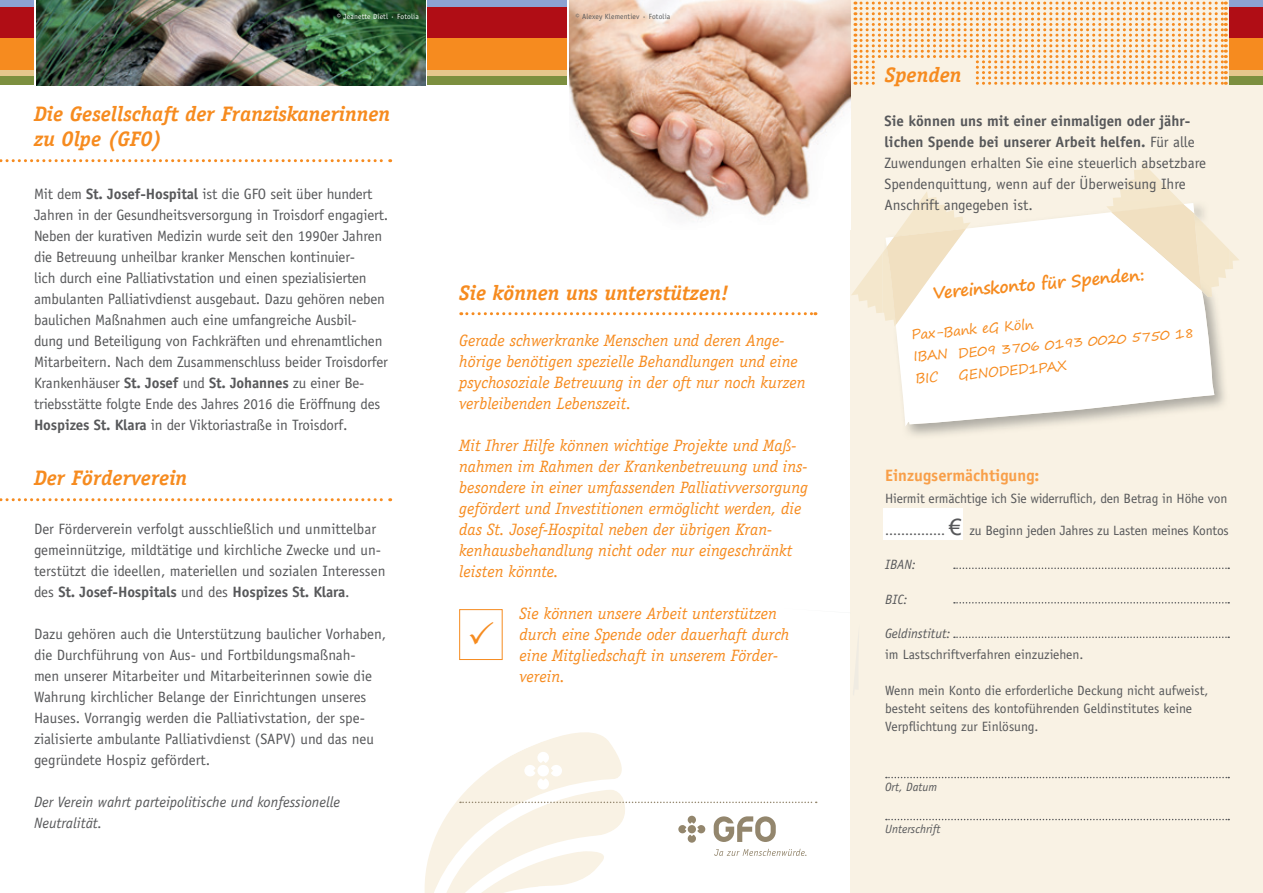
<style>
.page{position:relative;width:1263px;height:893px;background:#fff}
.page>*{position:absolute;margin:0;border:0;box-sizing:border-box;transform-origin:0 0}
.t1{font:italic 700 21px/25.2px "Officina Serif";color:#f68b1f}
.t2{font:italic 16.5px/21px "Officina Serif";color:#f68b1f}
.t3{font:700 16.5px "Segoe Print";color:#f68b1f}
.t4{font:700 16.5px "Officina Sans";color:#f89f49}
.t5{font:15px/21px "Officina Sans";letter-spacing:-.01em;color:#57585a}
.t6{font:italic 15px/21px "Officina Sans";color:#57585a}
.t7{font:13.5px/18px "Officina Sans";letter-spacing:-.01em;color:#57585a}
.t8{font:13.5px/22px "Segoe Print";color:#f68b1f}
.t9{font:italic 13.5px "Officina Sans";color:#57585a}
.t10{font:italic 12px "Officina Sans";color:#57585a}
.t11{font:7.5px "Officina Sans";letter-spacing:.02em;color:#57585a}
.t12{font:7.5px "Officina Sans";letter-spacing:.02em;color:#fff}
.s1{font-weight:700}
.s2{font-family:"Arial";font-size:22.5px}
</style>
<div class="page">
<div style="left:850px;top:0;width:413px;height:893px;background:#f9f2e4"></div>
<svg style="left:855px;top:2px;width:371px;height:83px"></svg>
<svg style="left:895px;top:204px;width:319px;height:223px;background:#faf9f7"></svg>
<img style="left:894px;top:204px;width:76px;height:123px">
<img style="left:1106px;top:204px;width:5px;height:8px">
<svg style="left:1229px;top:250px;width:10px;height:19px"></svg>
<img style="left:1194px;top:214px;width:35px;height:83px">
<svg style="left:1111px;top:162px;width:91px;height:129px"></svg>
<svg style="left:852px;top:192px;width:114px;height:133px"></svg>
<div style="left:883px;top:508px;width:80px;height:31px;background:#fff"></div>
<svg style="left:954px;top:567px;width:275px;height:2px"></svg>
<svg style="left:954px;top:602px;width:275px;height:1px"></svg>
<svg style="left:954px;top:636px;width:275px;height:2px"></svg>
<svg style="left:886px;top:777px;width:343px;height:1px"></svg>
<svg style="left:886px;top:819px;width:343px;height:1px"></svg>
<div style="left:876px;top:59px;width:98px;height:41px;background:#f9f2e4"></div>
<img style="left:569px;top:0;width:281px;height:219px">
<div style="left:1229px;top:0;width:34px;height:7px;background:#8ca2d2"></div>
<div style="left:1229px;top:7px;width:34px;height:31px;background:#b00d15"></div>
<div style="left:1229px;top:38px;width:34px;height:32px;background:#f68b1f"></div>
<div style="left:1229px;top:70px;width:34px;height:6px;background:#e5c68c"></div>
<div style="left:1229px;top:76px;width:34px;height:9px;background:#7c8f3f"></div>
<div style="left:0;top:0;width:34px;height:8px;background:#8ca2d2"></div>
<div style="left:0;top:8px;width:34px;height:30px;background:#b00d15"></div>
<div style="left:0;top:38px;width:34px;height:32px;background:#f68b1f"></div>
<div style="left:0;top:70px;width:34px;height:7px;background:#e5c68c"></div>
<div style="left:0;top:77px;width:34px;height:8px;background:#7c8f3f"></div>
<svg style="left:0;top:159px;width:391px;height:3px"></svg>
<img style="left:36px;top:0;width:389px;height:85px">
<svg style="left:0;top:498px;width:391px;height:3px"></svg>
<svg style="left:461px;top:312px;width:355px;height:3px"></svg>
<div style="left:427px;top:0;width:140px;height:8px;background:#8ca2d2"></div>
<div style="left:427px;top:8px;width:140px;height:30px;background:#b00d15"></div>
<div style="left:427px;top:38px;width:140px;height:32px;background:#f68b1f"></div>
<div style="left:427px;top:70px;width:140px;height:7px;background:#e5c68c"></div>
<div style="left:427px;top:77px;width:140px;height:8px;background:#7c8f3f"></div>
<svg style="left:425px;top:609px;width:393px;height:284px"></svg>
<p class="t12" style="left:337px;top:12px;width:83px">© Jeanette Dietl <span class="s1">·</span> Fotolia</p>
<p class="t11" style="left:575px;top:12px;width:96px">© Alexey Klementiev <span class="s1">·</span> Fotolia</p>
<h1 class="t1" style="left:34px;top:102px;width:358px">Die Gesellschaft der Franziskanerinnen zu Olpe (GFO)</h1>
<p class="t5" style="left:34px;top:183px;width:356px">Mit dem <span class="s1">St. Josef-Hospital</span> ist die GFO seit über hundert Jahren in der Gesundheitsversorgung in Troisdorf engagiert.<br>Neben der kurativen Medizin wurde seit den 1990er Jahren die Betreuung unheilbar kranker Menschen kontinuier-<br>lich durch eine Palliativstation und einen spezialisierten ambulanten Palliativdienst ausgebaut. Dazu gehören neben baulichen Maßnahmen auch eine umfangreiche Ausbil&shy;dung und Beteiligung von Fachkräften und ehrenamtlichen Mitarbeitern. Nach dem Zusammenschluss beider Troisdorfer Krankenhäuser <span class="s1">St. Josef</span> und <span class="s1">St. Johannes</span> zu einer Be&shy;triebsstätte folgte Ende des Jahres 2016 die Eröffnung des <span class="s1">Hospizes St. Klara</span> in der Viktoriastraße in Troisdorf.</p>
<h1 class="t1" style="left:34px;top:465px;width:155px">Der Förderverein</h1>
<p class="t5" style="left:34px;top:519px;width:353px">Der Förderverein verfolgt ausschließlich und unmittelbar gemeinnützige, mildtätige und kirchliche Zwecke und un&shy;terstützt die ideellen, materiellen und sozialen Interessen des <span class="s1">St. Josef-Hospitals</span> und des <span class="s1">Hospizes St. Klara</span>.</p>
<p class="t5" style="left:34px;top:624px;width:354px">Dazu gehören auch die Unterstützung baulicher Vorhaben, die Durchführung von Aus- und Fortbildungsmaßnah-<br>men unserer Mitarbeiter und Mitarbeiterinnen sowie die Wahrung kirchlicher Belange der Einrichtungen unseres Hauses. Vorrangig werden die Palliativstation, der spe&shy;zialisierte ambulante Palliativdienst (SAPV) und das neu gegründete Hospiz gefördert.</p>
<p class="t6" style="left:34px;top:792px;width:307px">Der Verein wahrt parteipolitische und konfessionelle<br>Neu tralität.</p>
<h1 class="t1" style="left:459px;top:280px;width:271px">Sie können uns unterstützen!</h1>
<p class="t2" style="left:459px;top:330px;width:348px">Gerade schwerkranke Menschen und deren Ange&shy;hörige benötigen spezielle Behandlungen und eine psychosoziale Betreuung in der oft nur noch kurzen verbleibenden Lebenszeit.</p>
<p class="t2" style="left:459px;top:435px;width:350px">Mit Ihrer Hilfe können wichtige Projekte und Maß&shy;nahmen im Rahmen der Krankenbetreuung und ins&shy;besondere in einer umfassenden Palliativversorgung gefördert und Investitionen ermöglicht werden, die das St. Josef-Hospital neben der übrigen Kran&shy;kenhausbehandlung nicht oder nur eingeschränkt leisten könnte.</p>
<p class="t2" style="left:520px;top:603px;width:271px">Sie können unsere Arbeit unterstützen durch eine Spende oder dauerhaft durch eine Mitgliedschaft in unserem Förder&shy;verein.</p>
<h1 class="t1" style="left:885px;top:63px;width:78px">Spenden</h1>
<p class="t5" style="left:884px;top:110px;width:323px"><span class="s1">Sie können uns mit einer einmaligen oder jähr&shy;lichen Spende bei unserer Arbeit helfen.</span> Für alle Zuwendungen erhalten Sie eine steuerlich absetzbare Spendenquittung, wenn auf der Überweisung Ihre Anschrift angegeben ist.</p>
<p class="t3" style="left:932px;top:278px;width:214px;rotate:-5deg">Vereinskonto für Spenden:</p>
<p class="t8" style="left:910px;top:323px;width:283px;rotate:-5deg">Pax-Bank eG Köln<br>IBAN DE09 3706 0193 0020 5750 18<br>BIC</p>
<p class="t8" style="left:957px;top:364px;width:110px;rotate:-5deg">GENODED1PAX</p>
<p class="t4" style="left:885px;top:465px;width:156px">Einzugsermächtigung:</p>
<p class="t7" style="left:885px;top:489px;width:344px">Hiermit ermächtige ich Sie widerruflich, den Betrag in Höhe von</p>
<p class="t7" style="left:885px;top:521px;width:345px">............... <span class="s2">€</span> zu Beginn jeden Jahres zu Lasten meines Kontos</p>
<p class="t9" style="left:885px;top:557px;width:32px">IBAN:</p>
<p class="t9" style="left:885px;top:591px;width:24px">BIC:</p>
<p class="t9" style="left:885px;top:626px;width:67px">Geldinstitut:</p>
<p class="t7" style="left:885px;top:645px;width:200px">im Lastschriftverfahren einzuziehen.</p>
<p class="t7" style="left:885px;top:681px;width:325px">Wenn mein Konto die erforderliche Deckung nicht aufweist, besteht seitens des kontoführenden Geldinstitutes keine<br>Verpflichtung zur Einlösung.</p>
<p class="t10" style="left:885px;top:780px;width:53px">Ort, Datum</p>
<p class="t10" style="left:885px;top:822px;width:57px">Unterschrift</p>
</div>
